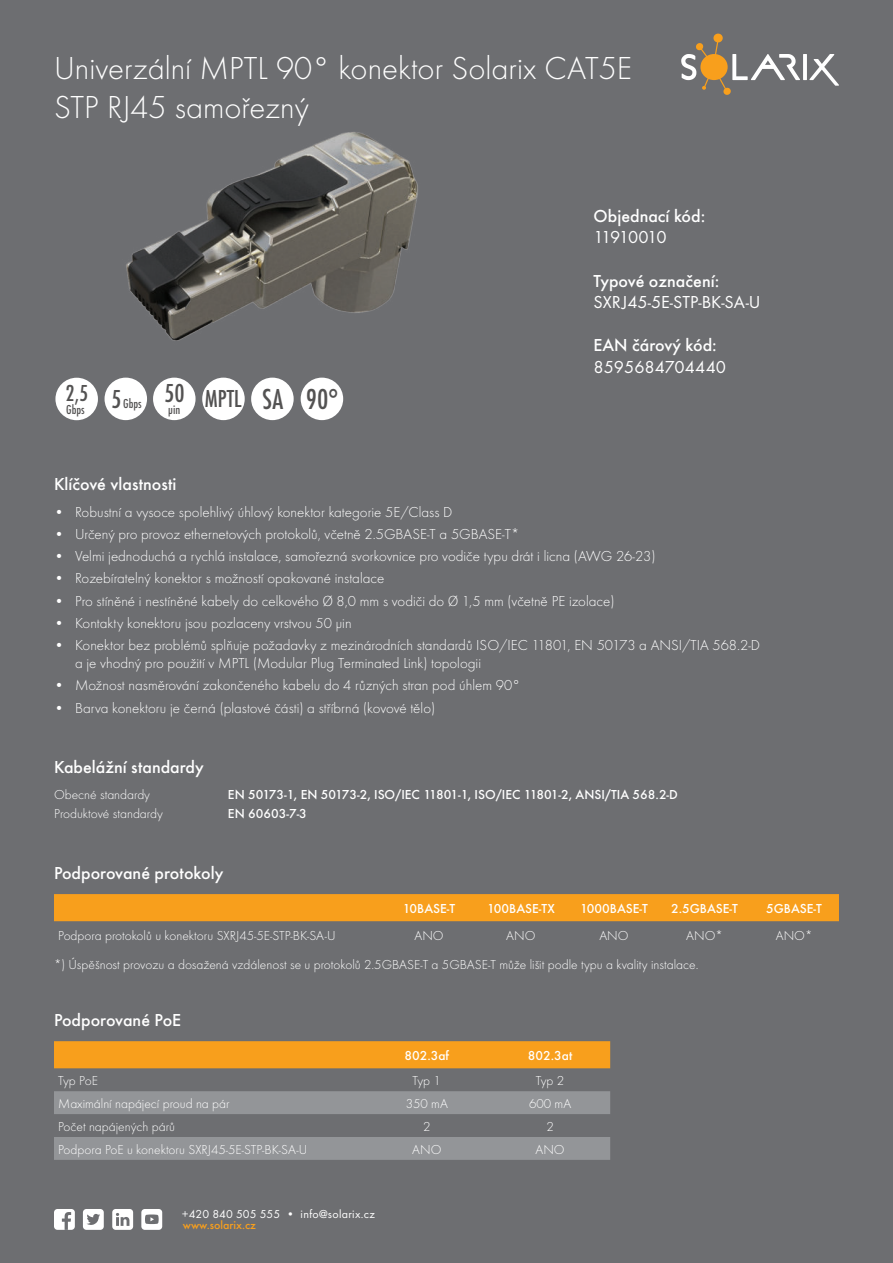
<style>
.page{position:relative;width:893px;height:1263px;background:#6d6e71}
.page>*{position:absolute;margin:0;border:0;box-sizing:border-box;transform-origin:0 0}
.t1{font:33px/39.6px "Futura TEE Ligh";color:#fff}
.t2{font:500 condensed 30px "Futura TEE";color:#535252}
.t3{font:500 condensed 25.5px "Futura TEE";color:#535252}
.t4{font:500 condensed 24px "Futura TEE";color:#535252}
.t5{font:500 18px "Futura TEE";color:#fff}
.t6{font:18px "Futura TEE";color:#fff}
.t7{font:18px "Futura TEE";letter-spacing:-.07em;color:#fff}
.t8{font:15px/18px "Futura TEE Ligh";color:#fff}
.t9{font:13.5px "Futura TEE Ligh";color:#fff}
.t10{font:500 13.5px "Futura TEE";color:#fff}
.t11{font:500 condensed 13.5px "Futura TEE";color:#535252}
.t12{font:12px "Futura TEE";letter-spacing:.025em;color:#fff}
.t13{font:500 12px "Futura TEE";color:#f89f1c}
.s1{font-size:30px}
.s2{font-family:"Myriad Pro";font-weight:300}
</style>
<div class="page">
<svg style="left:141px;top:1209px;width:21px;height:21px"></svg>
<svg style="left:54px;top:1209px;width:21px;height:21px"></svg>
<svg style="left:112px;top:1209px;width:21px;height:21px"></svg>
<svg style="left:83px;top:1209px;width:21px;height:21px"></svg>
<img style="left:81px;top:132px;width:337px;height:255px">
<hr style="left:803px;top:54px;width:4px;height:26px;background:#fff">
<svg style="left:809px;top:54px;width:30px;height:32px"></svg>
<svg style="left:681px;top:34px;width:119px;height:61px"></svg>
<div style="left:54px;top:894px;width:785px;height:27px;background:#f89f1c"></div>
<div style="left:54px;top:1041px;width:556px;height:27px;background:#f89f1c"></div>
<svg style="left:54px;top:1091px;width:556px;height:69px"></svg>
<div style="left:55px;top:378px;width:43px;height:42px;background:#fff;border-radius:50%"></div>
<div style="left:251px;top:378px;width:43px;height:42px;background:#fff;border-radius:50%"></div>
<div style="left:202px;top:378px;width:43px;height:42px;background:#fff;border-radius:50%"></div>
<div style="left:105px;top:378px;width:42px;height:42px;background:#fff;border-radius:50%"></div>
<div style="left:153px;top:378px;width:43px;height:42px;background:#fff;border-radius:50%"></div>
<div style="left:301px;top:378px;width:42px;height:42px;background:#fff;border-radius:50%"></div>
<h1 class="t1" style="left:54px;top:49px;width:579px">Univerzální MPTL 90° konektor Solarix CAT5E<br>STP RJ45 samořezný</h1>
<p class="t5" style="left:593px;top:205px;width:113px">Objednací kód:</p>
<p class="t7" style="left:593px;top:227px;width:75px">11910010</p>
<p class="t5" style="left:593px;top:270px;width:127px">Typové označení:</p>
<p class="t6" style="left:593px;top:291px;width:169px">SXRJ45-5E-STP-BK-SA-U</p>
<p class="t5" style="left:593px;top:335px;width:125px">EAN čárový kód:</p>
<p class="t6" style="left:593px;top:356px;width:134px">8595684704440</p>
<p class="t11" style="left:164px;top:404px;width:22px"><sup>50</sup>µin</p>
<h3 class="t4" style="left:66px;top:383px;width:24px">2,5</h3>
<p class="t11" style="left:66px;top:401px;width:77px">Gbps <sup>5</sup> Gbps</p>
<h3 class="t3" style="left:205px;top:388px;width:80px">MPTL <span class="s1">SA</span></h3>
<h2 class="t2" style="left:306px;top:387px;width:34px">90°</h2>
<p class="t5" style="left:54px;top:473px;width:124px">Klíčové vlastnosti</p>
<p class="t8" style="left:54px;top:503px;width:400px">• Robustní a vysoce spolehlivý úhlový konektor kategorie 5E/Class D</p>
<p class="t8" style="left:54px;top:525px;width:467px">• Určený pro provoz ethernetových protokolů, včetně 2.5GBASE-T a 5GBASE-T*</p>
<p class="t8" style="left:54px;top:547px;width:603px">• Velmi jednoduchá a rychlá instalace, samořezná svorkovnice pro vodiče typu drát i licna (AWG 26-23)</p>
<p class="t8" style="left:54px;top:570px;width:332px">• Rozebíratelný konektor s možností opakované instalace</p>
<p class="t8" style="left:54px;top:592px;width:562px">• Pro stíněné i nestíněné kabely do celkového <span class="s2">Ø</span> 8,0 mm s vodiči do <span class="s2">Ø</span> 1,5 mm (včetně PE izolace)</p>
<p class="t8" style="left:54px;top:614px;width:299px">• Kontakty konektoru jsou pozlaceny vrstvou 50 µin</p>
<p class="t8" style="left:75px;top:636px;width:687px;text-indent:-21px">• Konektor bez problémů splňuje požadavky z mezinárodních standardů ISO/IEC 11801, EN 50173 a ANSI/TIA 568.2-D a je vhodný pro použití v MPTL (Modular Plug Terminated Link) topologii</p>
<p class="t8" style="left:54px;top:677px;width:468px">• Možnost nasměrování zakončeného kabelu do 4 různých stran pod úhlem 90°</p>
<p class="t8" style="left:54px;top:699px;width:383px">• Barva konektoru je černá (plastové části) a stříbrná (kovové tělo)</p>
<p class="t5" style="left:54px;top:757px;width:151px">Kabelážní standardy</p>
<p class="t9" style="left:54px;top:788px;width:98px">Obecné standardy</p>
<p class="t10" style="left:228px;top:787px;width:451px">EN 50173-1, EN 50173-2, ISO/IEC 11801-1, ISO/IEC 11801-2, ANSI/TIA 568.2-D</p>
<p class="t9" style="left:54px;top:806px;width:110px">Produktové standardy</p>
<p class="t10" style="left:228px;top:805px;width:81px">EN 60603-7-3</p>
<p class="t5" style="left:54px;top:863px;width:171px">Podporované protokoly</p>
<p class="t10" style="left:403px;top:900px;width:54px">10BASE-T</p>
<p class="t10" style="left:487px;top:900px;width:69px">100BASE-TX</p>
<p class="t10" style="left:580px;top:900px;width:69px">1000BASE-T</p>
<p class="t10" style="left:671px;top:900px;width:68px">2.5GBASE-T</p>
<p class="t10" style="left:766px;top:900px;width:57px">5GBASE-T</p>
<p class="t9" style="left:58px;top:928px;width:279px">Podpora protokolů u konektoru SXRJ45-5E-STP-BK-SA-U</p>
<p class="t9" style="left:414px;top:928px;width:31px">ANO</p>
<p class="t9" style="left:506px;top:928px;width:31px">ANO</p>
<p class="t9" style="left:599px;top:928px;width:31px">ANO</p>
<p class="t9" style="left:686px;top:928px;width:38px">ANO*</p>
<p class="t9" style="left:776px;top:928px;width:38px">ANO*</p>
<p class="t9" style="left:54px;top:957px;width:646px">*) Úspěšnost provozu a dosažená vzdálenost se u protokolů 2.5GBASE-T a 5GBASE-T může lišit podle typu a kvality instalace.</p>
<p class="t5" style="left:54px;top:1010px;width:129px">Podporované PoE</p>
<p class="t10" style="left:404px;top:1047px;width:46px">802.3af</p>
<p class="t10" style="left:528px;top:1047px;width:46px">802.3at</p>
<p class="t9" style="left:58px;top:1073px;width:41px">Typ PoE</p>
<p class="t9" style="left:413px;top:1073px;width:30px">Typ 1</p>
<p class="t9" style="left:536px;top:1073px;width:30px">Typ 2</p>
<p class="t9" style="left:58px;top:1096px;width:173px">Maximální napájecí proud na pár</p>
<p class="t9" style="left:406px;top:1096px;width:44px">350 mA</p>
<p class="t9" style="left:529px;top:1096px;width:44px">600 mA</p>
<p class="t9" style="left:58px;top:1119px;width:118px">Počet napájených párů</p>
<p class="t9" style="left:423px;top:1119px;width:9px">2</p>
<p class="t9" style="left:546px;top:1119px;width:9px">2</p>
<p class="t9" style="left:58px;top:1142px;width:251px">Podpora PoE u konektoru SXRJ45-5E-STP-BK-SA-U</p>
<p class="t9" style="left:412px;top:1142px;width:31px">ANO</p>
<p class="t9" style="left:535px;top:1142px;width:31px">ANO</p>
<p class="t12" style="left:182px;top:1207px;width:194px">+420 840 505 555 • info@solarix.cz</p>
<p class="t13" style="left:183px;top:1218px;width:75px">www.solarix.cz</p>
</div>
